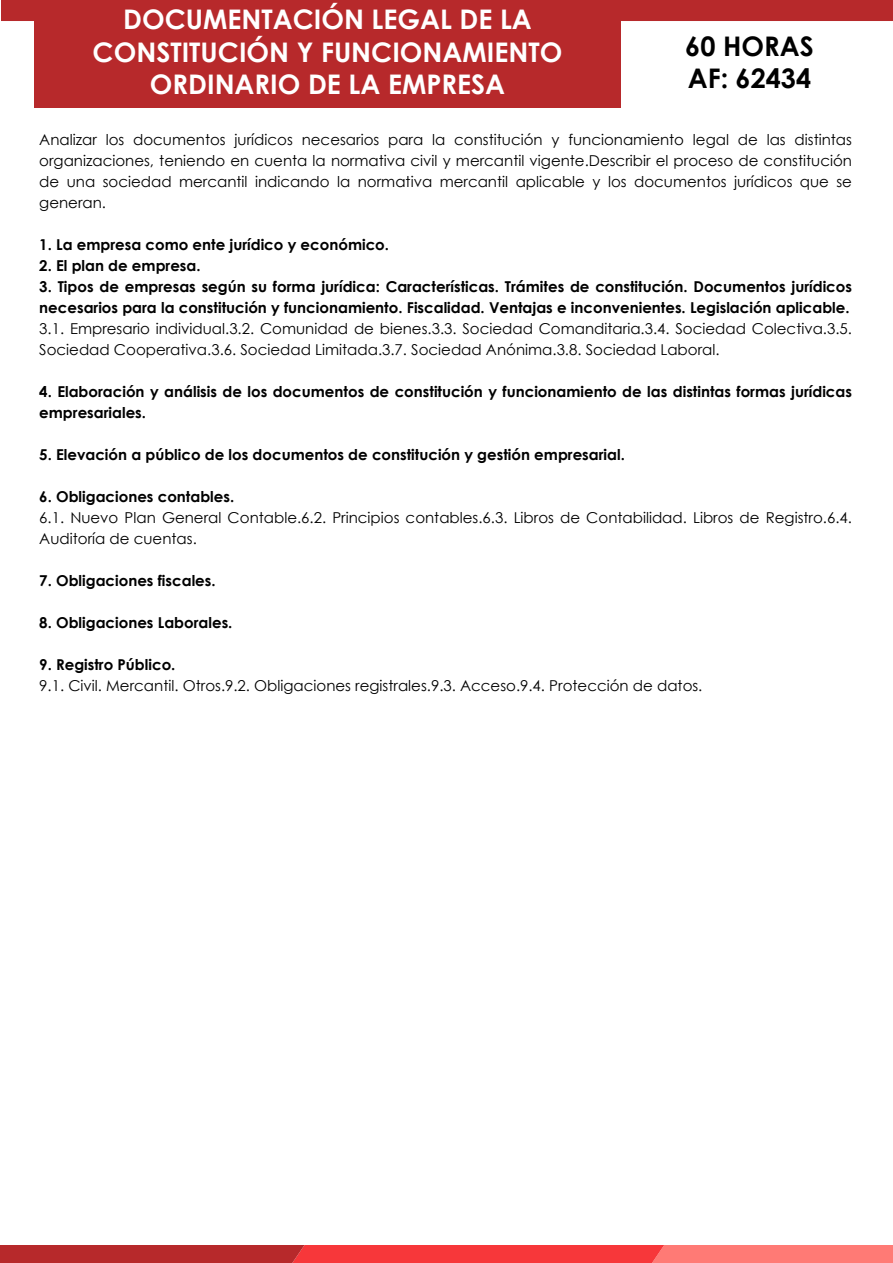
<style>
.page{position:relative;width:893px;height:1263px;background:#fff}
.page>*{position:absolute;margin:0;border:0;box-sizing:border-box;transform-origin:0 0}
.t1{font:700 27px/32.4px "Century Gothic";color:#fff;text-align:center}
.t2{font:700 27px/32.4px "Century Gothic";color:#000}
.t3{font:15px/21px "Century Gothic";color:#000}
.t4{font:700 15px/21px "Century Gothic";color:#000}
</style>
<div class="page">
<div style="left:1px;top:0;width:892px;height:21px;background:#b7292b"></div>
<div style="left:34px;top:0;width:586px;height:107px;background:#b7292b"></div>
<svg style="left:0;top:1245px;width:893px;height:18px;background:#e34444"></svg>
<h1 class="t1" style="left:93px;top:2px;width:471px">DOCUMENTACIÓN LEGAL DE LA<br>CONSTITUCIÓN Y FUNCIONAMIENTO<br>ORDINARIO DE LA EMPRESA</h1>
<h1 class="t2" style="left:685px;top:29px;width:130px">60 HORAS<br>AF: 62434</h1>
<p class="t3" style="left:39px;top:129px;width:814px;text-align:justify">Analizar los documentos jurídicos necesarios para la constitución y funcionamiento legal de las distintas organizaciones, teniendo en cuenta la normativa civil y mercantil vigente.Describir el proceso de constitución de una sociedad mercantil indicando la normativa mercantil aplicable y los documentos jurídicos que se generan.</p>
<p class="t4" style="left:39px;top:233px;width:351px">1. La empresa como ente jurídico y económico.</p>
<p class="t4" style="left:39px;top:254px;width:163px">2. El plan de empresa.</p>
<p class="t4" style="left:39px;top:275px;width:814px">3. Tipos de empresas según su forma jurídica: Características. Trámites de constitución. Documentos jurídicos necesarios para la constitución y funcionamiento. Fiscalidad. Ventajas e inconvenientes. Legislación aplicable.</p>
<p class="t3" style="left:39px;top:318px;width:814px">3.1. Empresario individual.3.2. Comunidad de bienes.3.3. Sociedad Comanditaria.3.4. Sociedad Colectiva.3.5.<br>Sociedad Cooperativa.3.6. Sociedad Limitada.3.7. Sociedad Anónima.3.8. Sociedad Laboral.</p>
<p class="t4" style="left:39px;top:380px;width:814px">4. Elaboración y análisis de los documentos de constitución y funcionamiento de las distintas formas jurídicas empresariales.</p>
<p class="t4" style="left:39px;top:443px;width:587px">5. Elevación a público de los documentos de constitución y gestión empresarial.</p>
<p class="t4" style="left:39px;top:485px;width:197px">6. Obligaciones contables.</p>
<p class="t3" style="left:39px;top:507px;width:814px">6.1. Nuevo Plan General Contable.6.2. Principios contables.6.3. Libros de Contabilidad. Libros de Registro.6.4.<br>Auditoría de cuentas.</p>
<p class="t4" style="left:39px;top:569px;width:178px">7. Obligaciones fiscales.</p>
<p class="t4" style="left:39px;top:611px;width:195px">8. Obligaciones Laborales.</p>
<p class="t4" style="left:39px;top:653px;width:138px">9. Registro Público.</p>
<p class="t3" style="left:39px;top:675px;width:665px">9.1. Civil. Mercantil. Otros.9.2. Obligaciones registrales.9.3. Acceso.9.4. Protección de datos.</p>
</div>
